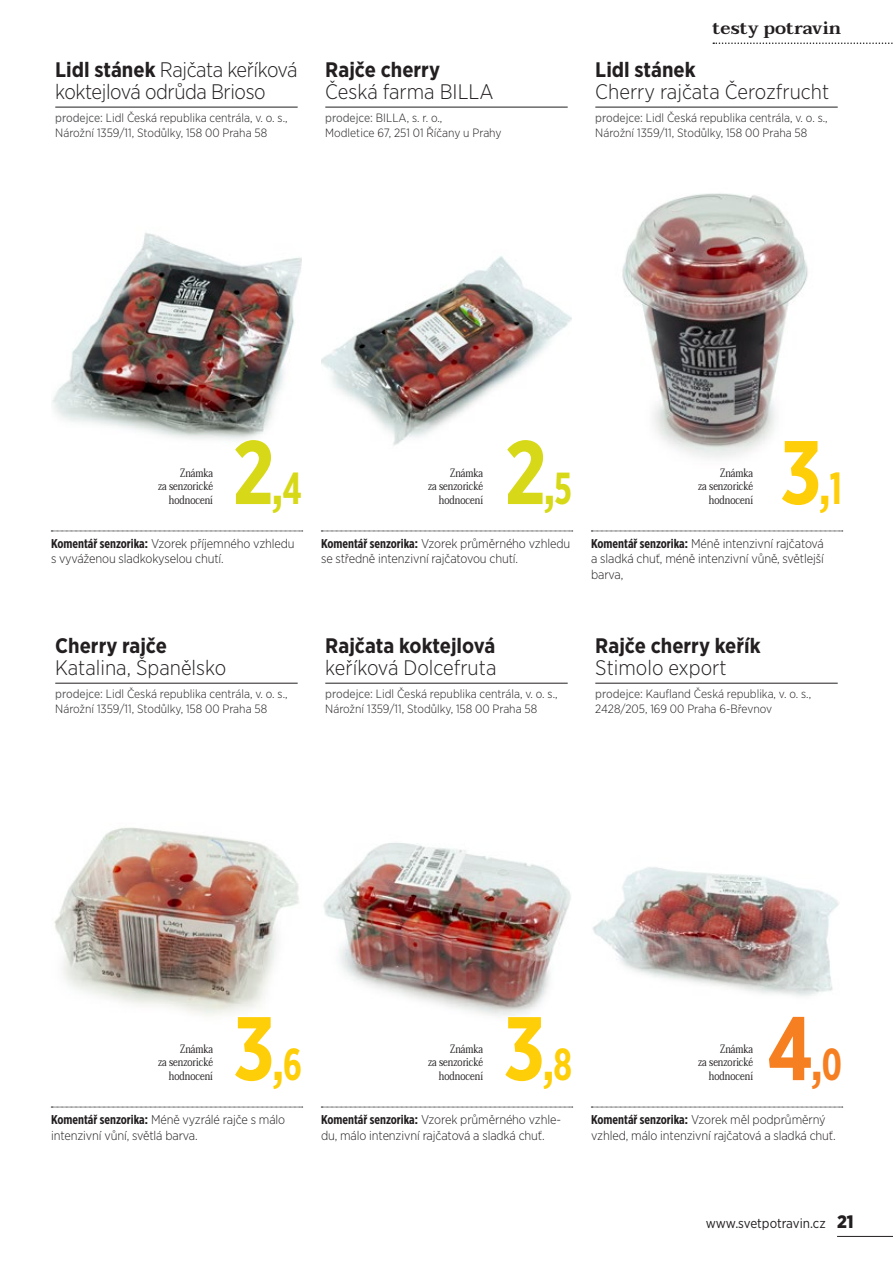
<style>
.page{position:relative;width:893px;height:1263px;background:#fff}
.page>*{position:absolute;margin:0;border:0;box-sizing:border-box;transform-origin:0 0}
.t1{font:700 90px "Gotham X Narrow";color:#fece08}
.t2{font:700 90px "Gotham X Narrow";color:#d7d918}
.t3{font:700 90px "Gotham X Narrow";color:#f57f21}
.t4{font:300 21px/22.5px "Gotham Narrow";letter-spacing:-.005em;color:#231f20}
.t5{font:700 21px/22.5px "Gotham Narrow";color:#231f20}
.t6{font:600 18px "Taviraj";color:#231f20}
.t7{font:13.5px "Gotham Narrow";color:#231f20}
.t8{font:300 12.75px/15.3px "Gotham Narrow";letter-spacing:-.01em;color:#231f20}
.t9{font:300 12px/14.4px "Gotham Narrow";color:#231f20}
.t10{font:12px/13.5px "Taviraj";color:#231f20;text-align:right;scale:.75 1}
.s1{font-weight:700}
.s2{font-weight:400;color:#57585a}
.s3{font-size:55.95px}
.s4{font-size:44.85px}
.s5{font-family:"Gotham X Narrow";font-weight:700}
.s6{font-weight:300}
.s7{font-weight:900;font-size:18px}
</style>
<div class="page">
<hr style="left:837px;top:1236px;width:56px;height:1px;background:#231f20">
<svg style="left:713px;top:42px;width:180px;height:2px"></svg>
<img style="left:52px;top:233px;width:250px;height:207px">
<hr style="left:55px;top:107px;width:243px;height:1px;background:#231f20">
<svg style="left:51px;top:531px;width:252px;height:1px"></svg>
<img style="left:321px;top:256px;width:251px;height:190px">
<hr style="left:325px;top:107px;width:243px;height:1px;background:#231f20">
<svg style="left:321px;top:531px;width:252px;height:1px"></svg>
<img style="left:54px;top:827px;width:245px;height:189px">
<hr style="left:55px;top:683px;width:243px;height:1px;background:#231f20">
<svg style="left:51px;top:1107px;width:252px;height:1px"></svg>
<img style="left:323px;top:843px;width:248px;height:173px">
<hr style="left:325px;top:683px;width:243px;height:1px;background:#231f20">
<svg style="left:321px;top:1107px;width:252px;height:1px"></svg>
<img style="left:593px;top:867px;width:246px;height:129px">
<hr style="left:595px;top:683px;width:243px;height:1px;background:#231f20">
<svg style="left:591px;top:1107px;width:252px;height:1px"></svg>
<img style="left:622px;top:193px;width:186px;height:265px">
<hr style="left:595px;top:107px;width:243px;height:1px;background:#231f20">
<svg style="left:591px;top:531px;width:252px;height:1px"></svg>
<p class="t4" style="left:55px;top:58px;width:244px"><span class="s1">Lidl stánek</span> Rajčata keříková koktejlová odrůda Brioso</p>
<p class="t9" style="left:55px;top:110px;width:234px"><span class="s2">prodejce:</span> Lidl Česká republika centrála, v. o. s.,<br>Nárožní 1359/11, Stodůlky, 158 00 Praha 58</p>
<p class="t4" style="left:325px;top:58px;width:170px"><span class="s1">Rajče cherry<br></span>Česká farma BILLA</p>
<p class="t9" style="left:325px;top:110px;width:178px"><span class="s2">prodejce:</span> BILLA, s. r. o.,<br>Modletice 67, 251 01 Říčany u Prahy</p>
<p class="t6" style="left:712px;top:17px;width:130px">testy potravin</p>
<p class="t4" style="left:595px;top:58px;width:235px"><span class="s1">Lidl stánek<br></span>Cherry rajčata Čerozfrucht</p>
<p class="t9" style="left:595px;top:110px;width:234px"><span class="s2">prodejce:</span> Lidl Česká republika centrála, v. o. s.,<br>Nárožní 1359/11, Stodůlky, 158 00 Praha 58</p>
<p class="t10" style="left:158px;top:466px;width:75px">Známka<br>za senzorické hodnocení</p>
<p class="t2" style="left:232px;top:417px;width:71px">2<span class="s3">,</span><span class="s4">4</span></p>
<p class="t10" style="left:428px;top:466px;width:75px">Známka<br>za senzorické hodnocení</p>
<p class="t2" style="left:505px;top:417px;width:69px">2<span class="s3">,</span><span class="s4">5</span></p>
<p class="t10" style="left:698px;top:466px;width:75px">Známka<br>za senzorické hodnocení</p>
<p class="t1" style="left:781px;top:417px;width:63px">3<span class="s3">,</span><span class="s4">1</span></p>
<p class="t8" style="left:51px;top:536px;width:245px"><span class="s5">Komentář senzorika:</span> Vzorek příjemného vzhledu s vyváženou sladkokyselou chutí.</p>
<p class="t8" style="left:321px;top:536px;width:251px"><span class="s5">Komentář senzorika:</span> Vzorek průměrného vzhledu se středně intenzivní rajčatovou chutí.</p>
<p class="t8" style="left:591px;top:536px;width:234px;text-align:justify"><span class="s5">Komentář senzorika:</span> Méně intenzivní rajčatová a sladká chuť, méně intenzivní vůně, světlejší barva,</p>
<p class="t4" style="left:55px;top:634px;width:172px"><span class="s1">Cherry rajče<br></span>Katalina, Španělsko</p>
<p class="t9" style="left:55px;top:686px;width:234px"><span class="s2">prodejce:</span> Lidl Česká republika centrála, v. o. s.,<br>Nárožní 1359/11, Stodůlky, 158 00 Praha 58</p>
<p class="t4" style="left:325px;top:634px;width:173px"><span class="s1">Rajčata koktejlová </span>keříková Dolcefruta</p>
<p class="t9" style="left:325px;top:686px;width:234px"><span class="s2">prodejce:</span> Lidl Česká republika centrála, v. o. s.,<br>Nárožní 1359/11, Stodůlky, 158 00 Praha 58</p>
<p class="t5" style="left:595px;top:634px;width:167px">Rajče cherry keřík<br><span class="s6">Stimolo export</span></p>
<p class="t9" style="left:595px;top:686px;width:217px"><span class="s2">prodejce:</span> Kaufland Česká republika, v. o. s.,<br>2428/205, 169 00 Praha 6-Břevnov</p>
<p class="t10" style="left:158px;top:1042px;width:75px">Známka<br>za senzorické hodnocení</p>
<p class="t1" style="left:234px;top:993px;width:69px">3<span class="s3">,</span><span class="s4">6</span></p>
<p class="t10" style="left:428px;top:1042px;width:75px">Známka<br>za senzorické hodnocení</p>
<p class="t1" style="left:504px;top:993px;width:69px">3<span class="s3">,</span><span class="s4">8</span></p>
<p class="t10" style="left:698px;top:1042px;width:75px">Známka<br>za senzorické hodnocení</p>
<p class="t3" style="left:767px;top:993px;width:76px">4<span class="s3">,</span><span class="s4">0</span></p>
<p class="t8" style="left:51px;top:1112px;width:236px"><span class="s5">Komentář senzorika:</span> Méně vyzrálé rajče s málo intenzivní vůní, světlá barva.</p>
<p class="t8" style="left:321px;top:1112px;width:241px"><span class="s5">Komentář senzorika:</span> Vzorek průměrného vzhle&shy;du, málo intenzivní rajčatová a sladká chuť.</p>
<p class="t8" style="left:591px;top:1112px;width:246px"><span class="s5">Komentář senzorika:</span> Vzorek měl podprůměrný vzhled, málo intenzivní rajčatová a sladká chuť.</p>
<p class="t7" style="left:706px;top:1214px;width:149px">www.svetpotravin.cz <span class="s7">21</span></p>
</div>
